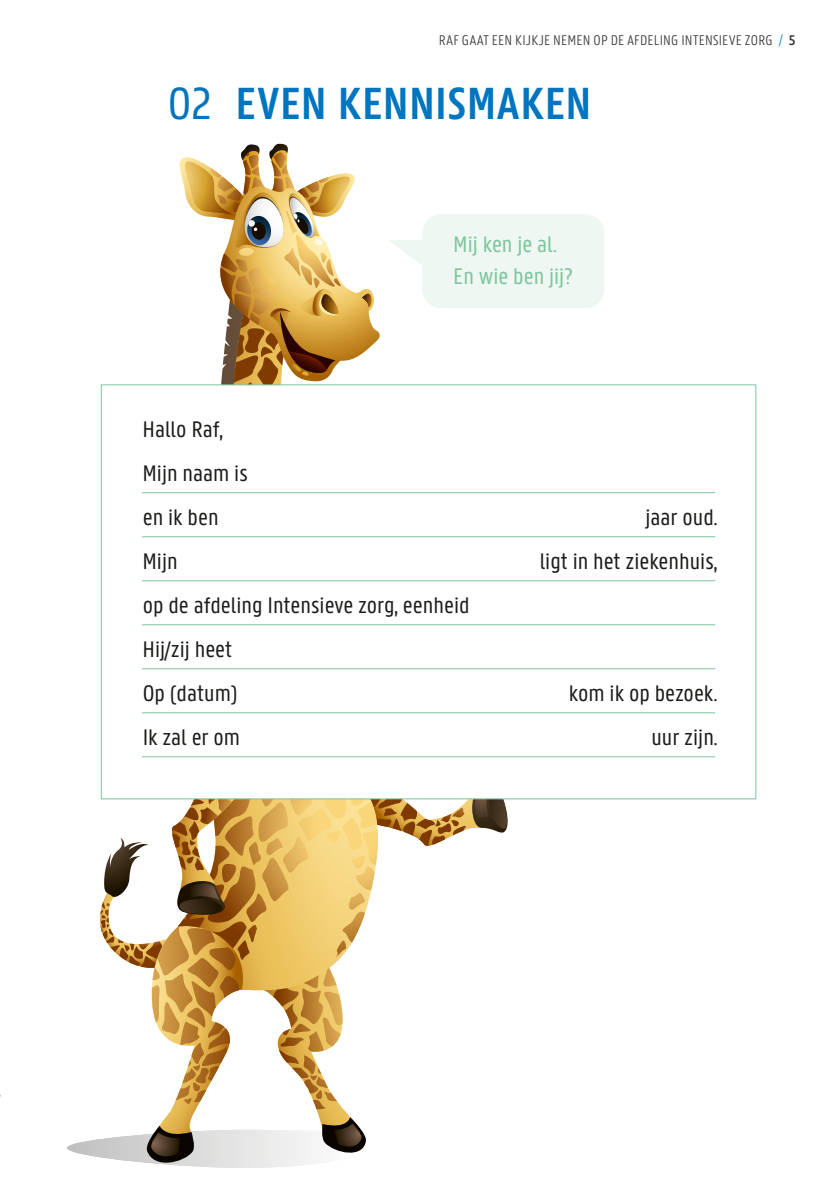
<style>
.page{position:relative;width:840px;height:1191px;background:#fff}
.page>*{position:absolute;margin:0;border:0;box-sizing:border-box;transform-origin:0 0}
.t1{font:600 48px "U Gent Panno Text";letter-spacing:-.005em;color:#0075bf}
.t2{font:24px/44px "U Gent Panno Text";color:#1d1d1b}
.t3{font:24px/32px "U Gent Panno Text";color:#7dc49f}
.t4{font:300 15px "U Gent Panno Text";letter-spacing:.015em;color:#3c3c3b}
.s1{color:#0080c6}
.s2{font-weight:600}
.s3{font-weight:400}
</style>
<div class="page">
<svg style="left:67px;top:740px;width:445px;height:428px"></svg>
<svg style="left:179px;top:144px;width:425px;height:240px"></svg>
<div style="left:101px;top:384px;width:654px;height:415px;background:#fff;border:1px solid #7dc49f"></div>
<hr style="left:142px;top:492px;width:572px;height:1px;background:#7dc49f">
<hr style="left:142px;top:536px;width:572px;height:1px;background:#7dc49f">
<hr style="left:142px;top:580px;width:572px;height:1px;background:#7dc49f">
<hr style="left:142px;top:624px;width:572px;height:1px;background:#7dc49f">
<hr style="left:142px;top:668px;width:572px;height:1px;background:#7dc49f">
<hr style="left:142px;top:712px;width:572px;height:1px;background:#7dc49f">
<hr style="left:142px;top:756px;width:572px;height:1px;background:#7dc49f">
<p class="t4" style="left:438px;top:31px;width:358px">RAF GAAT EEN KIJKJE NEMEN OP DE AFDELING INTENSIEVE ZORG <span class="s1">/</span> <span class="s2">5</span></p>
<h1 class="t1" style="left:168px;top:74px;width:425px"><span class="s3">02</span> EVEN KENNISMAKEN</h1>
<p class="t2" style="left:142px;top:407px;width:107px">Hallo Raf,<br>Mijn naam is en ik ben</p>
<p class="t3" style="left:453px;top:228px;width:121px">Mij ken je al.<br>En wie ben jij?</p>
<p class="t2" style="left:645px;top:495px;width:73px">jaar oud.</p>
<p class="t2" style="left:142px;top:539px;width:37px">Mijn</p>
<p class="t2" style="left:539px;top:539px;width:179px">ligt in het ziekenhuis,</p>
<p class="t2" style="left:142px;top:583px;width:328px">op de afdeling Intensieve zorg, eenheid<br>Hij/zij heet<br>Op (datum)</p>
<p class="t2" style="left:568px;top:671px;width:150px">kom ik op bezoek.</p>
<p class="t2" style="left:143px;top:715px;width:99px">Ik zal er om</p>
<p class="t2" style="left:651px;top:715px;width:68px">uur zijn.</p>
</div>
